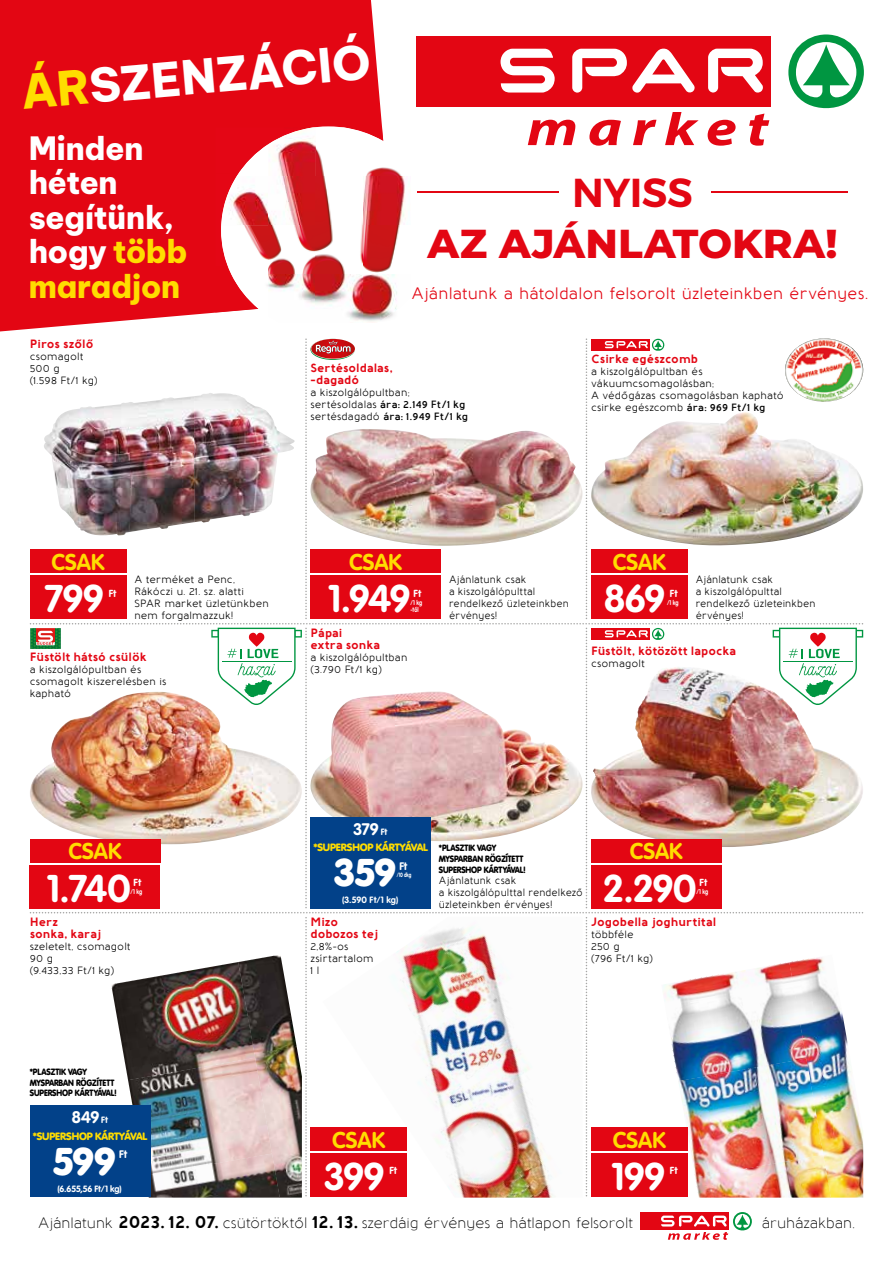
<style>
.page{position:relative;width:893px;height:1263px;background:#fff}
.page>*{position:absolute;margin:0;border:0;box-sizing:border-box;transform-origin:0 0}
.t1{font:800 46.05px "Be Vietnam Pro";color:#fff}
.t2{font:800 40.35px "Montserrat";letter-spacing:.005em;color:#e30613}
.t3{font:600 40.35px "Montserrat";letter-spacing:-.015em;color:#e30613}
.t4{font:700 38.1px "VAG Rounded Next";letter-spacing:-.005em;color:#fff}
.t5{font:900 38.1px "VAG Rounded Next";letter-spacing:.01em;color:#fff}
.t6{font:800 31.5px/34.5px "Be Vietnam Pro";letter-spacing:-.015em;color:#fff}
.t7{font:700 22.5px "VAG Rounded Next";color:#fd0}
.t8{font:500 16.5px "Baufra";color:#e30613}
.t9{font:700 16.5px "VAG Rounded Next";letter-spacing:-.005em;color:#fff}
.t10{font:15px "Baufra";letter-spacing:-.01em;color:#000}
.t11{font:700 12px/12px "Baufra";color:#e30613}
.t12{font:700 10.8px "VAG Rounded Next";color:#fff}
.t13{font:500 10.5px/12px "Baufra";letter-spacing:.01em;color:#000}
.t14{font:500 10.5px/12px "Baufra";letter-spacing:.01em;color:#000;scale:.95 1}
.t15{font:900 10.5px "VAG Rounded Next";letter-spacing:-.015em;color:#fd0}
.t16{font:700 10.2px "VAG Rounded Next";letter-spacing:.02em;color:#fff}
.t17{font:900 9px/10.8px "VAG Rounded Next";letter-spacing:-.02em;color:#000;scale:.9 1}
.t18{font:700 9px "VAG Rounded Next";letter-spacing:.005em;color:#fff}
.t19{font:700 6.75px "VAG Rounded Next";letter-spacing:.015em;color:#fff;scale:.8 1}
.t20{font:700 6px "VAG Rounded Next";color:#fff;scale:.75 1}
.s1{color:#fd0}
.s2{font-weight:600}
.s3{font-size:9px}
.s4{font-weight:700;font-size:18px}
</style>
<div class="page">
<div style="left:0;top:0;width:382px;height:331px;background:#e30613"></div>
<div style="left:221px;top:126px;width:215px;height:208px;background:#fff;border-radius:50%"></div>
<svg style="left:528px;top:112px;width:241px;height:34px"></svg>
<div style="left:416px;top:36px;width:355px;height:71px;background:#e30613"></div>
<svg style="left:500px;top:49px;width:55px;height:44px"></svg>
<svg style="left:708px;top:49px;width:55px;height:44px"></svg>
<svg style="left:572px;top:49px;width:123px;height:44px"></svg>
<svg style="left:788px;top:34px;width:76px;height:75px"></svg>
<hr style="left:417px;top:191px;width:141px;height:1px;background:#e30613">
<hr style="left:711px;top:191px;width:137px;height:1px;background:#e30613">
<img style="left:363px;top:127px;width:20px;height:5px">
<img style="left:215px;top:313px;width:53px;height:10px">
<div style="left:215px;top:127px;width:53px;height:47px;background:#e40615"></div>
<img style="left:215px;top:174px;width:22px;height:92px">
<img style="left:215px;top:266px;width:16px;height:47px">
<img style="left:237px;top:144px;width:31px;height:32px">
<img style="left:268px;top:127px;width:95px;height:49px">
<img style="left:363px;top:132px;width:39px;height:44px">
<img style="left:221px;top:176px;width:184px;height:98px">
<img style="left:231px;top:274px;width:37px;height:42px">
<img style="left:268px;top:274px;width:129px;height:49px">
<img style="left:150px;top:1196px;width:130px;height:1px">
<img style="left:698px;top:1196px;width:133px;height:1px">
<div style="left:640px;top:1212px;width:88px;height:18px;background:#e30613"></div>
<svg style="left:661px;top:1212px;width:91px;height:28px"></svg>
<img style="left:30px;top:338px;width:833px;height:858px">
<div style="left:30px;top:865px;width:130px;height:43px;background:#e30613"></div>
<div style="left:30px;top:839px;width:130px;height:23px;background:#e30613"></div>
<div style="left:310px;top:1128px;width:97px;height:23px;background:#e30613"></div>
<div style="left:310px;top:1153px;width:97px;height:44px;background:#e30613"></div>
<div style="left:30px;top:550px;width:96px;height:23px;background:#e30613"></div>
<div style="left:30px;top:576px;width:96px;height:43px;background:#e30613"></div>
<div style="left:591px;top:1128px;width:97px;height:23px;background:#e30613"></div>
<div style="left:591px;top:1153px;width:97px;height:44px;background:#e30613"></div>
<div style="left:591px;top:550px;width:97px;height:23px;background:#e30613"></div>
<div style="left:591px;top:576px;width:97px;height:43px;background:#e30613"></div>
<div style="left:30px;top:1106px;width:120px;height:91px;background:#024189"></div>
<div style="left:310px;top:817px;width:121px;height:91px;background:#024189"></div>
<div style="left:310px;top:576px;width:131px;height:43px;background:#e30613"></div>
<div style="left:310px;top:550px;width:131px;height:23px;background:#e30613"></div>
<h1 class="t1" style="left:18px;top:53px;width:352px;rotate:-5deg"><span class="s1">ÁR</span>SZENZÁCIÓ</h1>
<h3 class="t6" style="left:29px;top:127px;width:161px">Minden héten segítünk, hogy <span class="s1">több maradjon</span></h3>
<h2 class="t3" style="left:572px;top:161px;width:122px">NYISS</h2>
<h2 class="t2" style="left:427px;top:214px;width:412px">AZ AJÁNLATOKRA!</h2>
<h3 class="t8" style="left:411px;top:283px;width:458px">Ajánlatunk a hátoldalon felsorolt üzleteinkben érvényes.</h3>
<p class="t11" style="left:30px;top:337px;width:65px">Piros szőlő</p>
<p class="t13" style="left:30px;top:349px;width:69px">csomagolt<br>500 g<br>(1.598 Ft/1 kg)</p>
<p class="t11" style="left:310px;top:361px;width:84px">Sertésoldalas, -dagadó</p>
<p class="t13" style="left:310px;top:386px;width:159px">a kiszolgálópultban; sertésoldalas <span class="s2">ára: 2.149 Ft/1 kg </span>sertésdagadó <span class="s2">ára: 1.949 Ft/1 kg</span></p>
<p class="t11" style="left:591px;top:352px;width:109px">Csirke egészcomb</p>
<p class="t13" style="left:591px;top:365px;width:194px">a kiszolgálópultban és vákuumcsomagolásban;<br>A védőgázas csomagolásban kapható csirke egészcomb <span class="s2">ára: 969 Ft/1 kg</span></p>
<h3 class="t7" style="left:51px;top:547px;width:55px">CSAK</h3>
<h3 class="t4" style="left:45px;top:574px;width:61px">799</h3>
<p class="t16" style="left:109px;top:586px;width:9px">Ft</p>
<p class="t13" style="left:134px;top:573px;width:136px">A terméket a Penc,<br>Rákóczi u. 21. sz. alatti<br>SPAR market üzletünkben nem forgalmazzuk!</p>
<p class="t11" style="left:30px;top:651px;width:119px">Füstölt hátsó csülök</p>
<p class="t13" style="left:30px;top:663px;width:138px">a kiszolgálópultban és csomagolt kiszerelésben is kapható</p>
<h3 class="t7" style="left:349px;top:547px;width:55px">CSAK</h3>
<h3 class="t4" style="left:329px;top:574px;width:83px">1.949</h3>
<p class="t16" style="left:413px;top:586px;width:9px">Ft</p>
<p class="t19" style="left:410px;top:598px;width:16px">/1 kg</p>
<p class="t19" style="left:410px;top:606px;width:12px">-tól</p>
<p class="t11" style="left:310px;top:626px;width:71px">Pápai<br>extra sonka</p>
<p class="t13" style="left:310px;top:650px;width:98px">a kiszolgálópultban (3.790 Ft/1 kg)</p>
<h3 class="t7" style="left:613px;top:547px;width:55px">CSAK</h3>
<h3 class="t4" style="left:604px;top:574px;width:62px">869</h3>
<p class="t16" style="left:670px;top:586px;width:9px">Ft</p>
<p class="t14" style="left:449px;top:573px;width:128px">Ajánlatunk csak<br>a kiszolgálópulttal rendelkező üzleteinkben érvényes!</p>
<p class="t14" style="left:696px;top:573px;width:128px">Ajánlatunk csak<br>a kiszolgálópulttal rendelkező üzleteinkben érvényes!</p>
<p class="t19" style="left:667px;top:598px;width:16px">/1 kg</p>
<p class="t11" style="left:591px;top:644px;width:146px">Füstölt, kötözött lapocka</p>
<p class="t13" style="left:591px;top:657px;width:55px">csomagolt</p>
<h3 class="t9" style="left:354px;top:818px;width:36px">379 <span class="s3">Ft</span></h3>
<h3 class="t7" style="left:68px;top:836px;width:55px">CSAK</h3>
<h3 class="t4" style="left:47px;top:863px;width:85px">1.740</h3>
<p class="t16" style="left:134px;top:875px;width:9px">Ft</p>
<p class="t19" style="left:131px;top:887px;width:16px">/1 kg</p>
<p class="t15" style="left:313px;top:840px;width:116px">*SUPERSHOP KÁRTYÁVAL</p>
<h3 class="t5" style="left:334px;top:847px;width:63px">359</h3>
<p class="t12" style="left:399px;top:859px;width:10px">Ft</p>
<p class="t20" style="left:397px;top:871px;width:21px">/10 dkg</p>
<p class="t18" style="left:342px;top:894px;width:58px">(3.590 Ft/1 kg)</p>
<p class="t17" style="left:439px;top:842px;width:98px">* PLASZTIK VAGY<br>MYSPARBAN RÖGZÍTETT<br>SUPERSHOP KÁRTYÁVAL!</p>
<p class="t14" style="left:439px;top:874px;width:153px">Ajánlatunk csak<br>a kiszolgálópulttal rendelkező üzleteinkben érvényes!</p>
<h3 class="t7" style="left:630px;top:836px;width:55px">CSAK</h3>
<h3 class="t4" style="left:604px;top:863px;width:94px">2.290</h3>
<p class="t16" style="left:699px;top:875px;width:9px">Ft</p>
<p class="t19" style="left:696px;top:887px;width:16px">/1 kg</p>
<p class="t11" style="left:30px;top:915px;width:73px">Herz<br>sonka, karaj</p>
<p class="t13" style="left:30px;top:940px;width:102px">szeletelt, csomagolt<br>90 g<br>(9.433,33 Ft/1 kg)</p>
<p class="t11" style="left:310px;top:915px;width:69px">Mizo dobozos tej</p>
<p class="t13" style="left:310px;top:940px;width:64px">2,8%-os zsírtartalom<br>1 l</p>
<p class="t11" style="left:591px;top:915px;width:127px">Jogobella joghurtital</p>
<p class="t13" style="left:591px;top:928px;width:63px">többféle<br>250 g<br>(796 Ft/1 kg)</p>
<p class="t17" style="left:30px;top:1066px;width:98px">* PLASZTIK VAGY<br>MYSPARBAN RÖGZÍTETT<br>SUPERSHOP KÁRTYÁVAL!</p>
<h3 class="t9" style="left:72px;top:1107px;width:38px">849 <span class="s3">Ft</span></h3>
<p class="t15" style="left:33px;top:1129px;width:116px">*SUPERSHOP KÁRTYÁVAL</p>
<h3 class="t5" style="left:53px;top:1135px;width:64px">599</h3>
<p class="t12" style="left:119px;top:1147px;width:10px">Ft</p>
<p class="t18" style="left:57px;top:1183px;width:66px">(6.655,56 Ft/1 kg)</p>
<h3 class="t7" style="left:332px;top:1125px;width:55px">CSAK</h3>
<h3 class="t4" style="left:324px;top:1152px;width:61px">399</h3>
<p class="t16" style="left:389px;top:1164px;width:9px">Ft</p>
<h3 class="t7" style="left:613px;top:1125px;width:55px">CSAK</h3>
<h3 class="t4" style="left:612px;top:1152px;width:55px">199</h3>
<p class="t16" style="left:670px;top:1164px;width:9px">Ft</p>
<h3 class="t10" style="left:38px;top:1213px;width:597px">Ajánlatunk <span class="s4">2023. 12. 07.</span> csütörtöktől <span class="s4">12. 13.</span> szerdáig érvényes a hátlapon felsorolt</h3>
<h3 class="t10" style="left:762px;top:1213px;width:95px">áruházakban.</h3>
</div>
